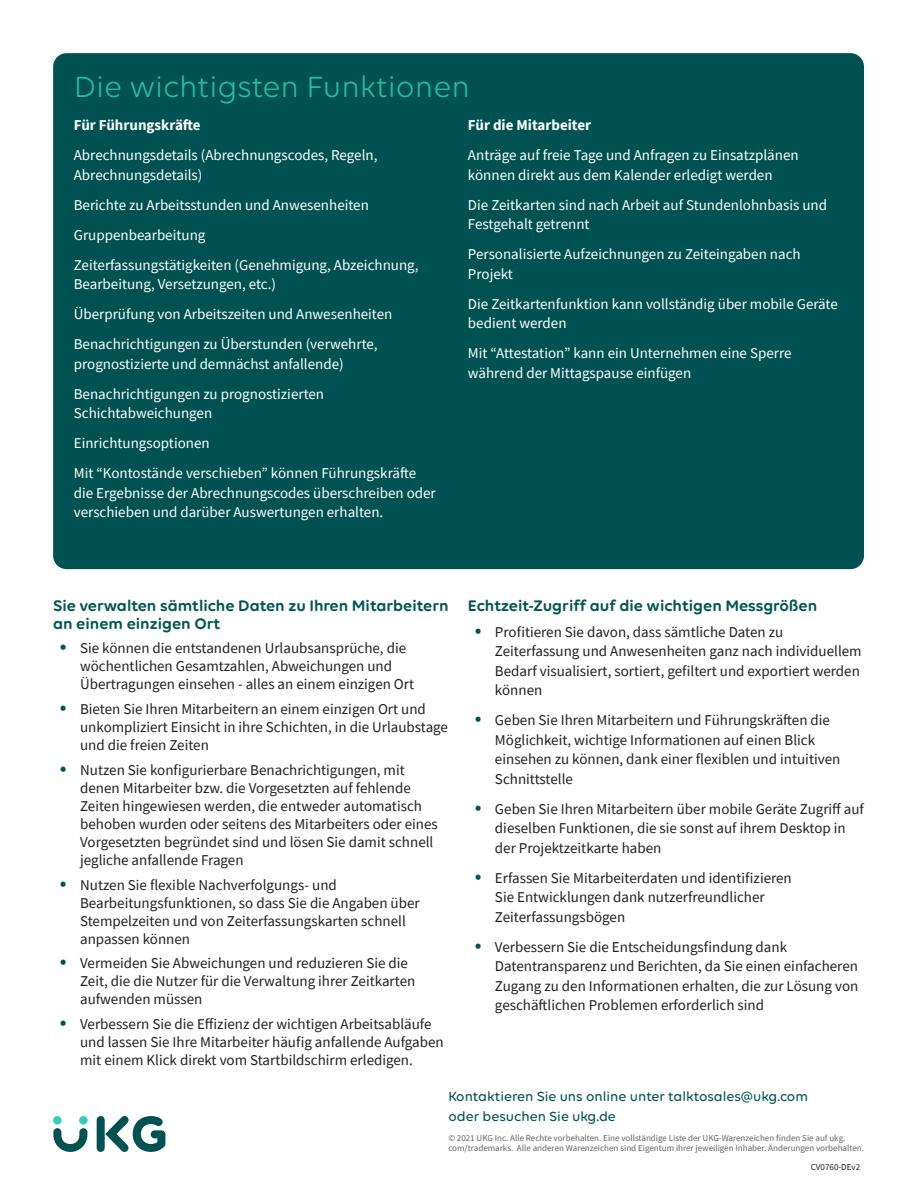
<style>
.page{position:relative;width:918px;height:1188px;background:#fff}
.page>*{position:absolute;margin:0;border:0;box-sizing:border-box;transform-origin:0 0}
.Callout_title{font:31.5px "Volte Rounded";color:#24bca4}
.Body_headline{font:600 16.5px/18px "Volte Rounded";color:#005550}
.t1{font:15px/18px "Source Sans Pro";color:#231f20}
.Body_text_9_12{font:15px/19.5px "Source Sans Pro";color:#fff}
.Body_text_9_12-2{font:700 15px "Source Sans Pro";color:#fff}
.Call_to_action{font:500 14.25px/19.5px "Volte Rounded";color:#005550}
.Footnote{font:9px/10.5px "Source Sans Pro";color:#636366}
.Footnote-2{font:9px "Source Sans Pro";color:#231f20}
.s1{font-size:22.5px;color:#005550}
</style>
<div class="page">
<div style="left:53px;top:53px;width:811px;height:516px;background:#005151;border-radius:14px"></div>
<div style="left:97px;top:1116px;width:8px;height:36px;background:#005151;border-radius:4px"></div>
<svg style="left:105px;top:1116px;width:60px;height:36px"></svg>
<div style="left:53px;top:1116px;width:9px;height:9px;background:#30cebb;border-radius:50%"></div>
<div style="left:79px;top:1116px;width:9px;height:9px;background:#30cebb;border-radius:50%"></div>
<svg style="left:53px;top:1128px;width:34px;height:24px"></svg>
<p class="Callout_title" style="left:74px;top:68px;width:398px">Die wichtigsten Funktionen</p>
<p class="Body_text_9_12-2" style="left:74px;top:115px;width:128px">Für Führungskräfte</p>
<p class="Body_text_9_12" style="left:74px;top:145px;width:305px">Abrechnungsdetails (Abrechnungscodes, Regeln,<br>Abrechnungsdetails)</p>
<p class="Body_text_9_12" style="left:74px;top:195px;width:297px">Berichte zu Arbeitsstunden und Anwesenheiten</p>
<p class="Body_text_9_12" style="left:74px;top:225px;width:133px">Gruppenbearbeitung</p>
<p class="Body_text_9_12" style="left:74px;top:255px;width:346px">Zeiterfassungstätigkeiten (Genehmigung, Abzeichnung,<br>Bearbeitung, Versetzungen, etc.)</p>
<p class="Body_text_9_12" style="left:74px;top:304px;width:320px">Überprüfung von Arbeitszeiten und Anwesenheiten</p>
<p class="Body_text_9_12" style="left:74px;top:334px;width:305px">Benachrichtigungen zu Überstunden (verwehrte, prognostizierte und demnächst anfallende)</p>
<p class="Body_text_9_12" style="left:74px;top:384px;width:252px">Benachrichtigungen zu prognostizierten<br>Schichtabweichungen</p>
<p class="Body_text_9_12" style="left:74px;top:433px;width:137px">Einrichtungsoptionen</p>
<p class="Body_text_9_12" style="left:74px;top:463px;width:363px">Mit “Kontostände verschieben” können Führungskräfte die Ergebnisse der Abrechnungscodes überschreiben oder verschieben und darüber Auswertungen erhalten.</p>
<p class="Body_text_9_12-2" style="left:468px;top:115px;width:125px">Für die Mitarbeiter</p>
<p class="Body_text_9_12" style="left:468px;top:145px;width:332px">Anträge auf freie Tage und Anfragen zu Einsatzplänen können direkt aus dem Kalender erledigt werden</p>
<p class="Body_text_9_12" style="left:468px;top:195px;width:361px">Die Zeitkarten sind nach Arbeit auf Stundenlohnbasis und<br>Festgehalt getrennt</p>
<p class="Body_text_9_12" style="left:468px;top:244px;width:334px">Personalisierte Aufzeichnungen zu Zeiteingaben nach<br>Projekt</p>
<p class="Body_text_9_12" style="left:468px;top:294px;width:371px">Die Zeitkartenfunktion kann vollständig über mobile Geräte bedient werden</p>
<p class="Body_text_9_12" style="left:468px;top:343px;width:325px">Mit “Attestation” kann ein Unternehmen eine Sperre während der Mittagspause einfügen</p>
<p class="Body_headline" style="left:53px;top:596px;width:397px">Sie verwalten sämtliche Daten zu Ihren Mitarbeitern an einem einzigen Ort</p>
<p class="t1" style="left:80px;top:639px;width:336px;text-indent:-20px"><span class="s1">•</span> Sie können die entstandenen Urlaubsansprüche, die wöchentlichen Gesamtzahlen, Abweichungen und<br>Übertragungen einsehen - alles an einem einzigen Ort</p>
<p class="t1" style="left:80px;top:700px;width:369px;text-indent:-20px"><span class="s1">•</span> Bieten Sie Ihren Mitarbeitern an einem einzigen Ort und unkompliziert Einsicht in ihre Schichten, in die Urlaubstage und die freien Zeiten</p>
<p class="t1" style="left:80px;top:761px;width:359px;text-indent:-20px"><span class="s1">•</span> Nutzen Sie konfigurierbare Benachrichtigungen, mit denen Mitarbeiter bzw. die Vorgesetzten auf fehlende Zeiten hingewiesen werden, die entweder automatisch behoben wurden oder seitens des Mitarbeiters oder eines Vorgesetzten begründet sind und lösen Sie damit schnell jegliche anfallende Fragen</p>
<p class="t1" style="left:80px;top:876px;width:341px;text-indent:-20px"><span class="s1">•</span> Nutzen Sie flexible Nachverfolgungs- und Bearbeitungsfunktionen, so dass Sie die Angaben über Stempelzeiten und von Zeiterfassungskarten schnell anpassen können</p>
<p class="t1" style="left:80px;top:954px;width:337px;text-indent:-20px"><span class="s1">•</span> Vermeiden Sie Abweichungen und reduzieren Sie die<br>Zeit, die die Nutzer für die Verwaltung ihrer Zeitkarten aufwenden müssen</p>
<p class="t1" style="left:80px;top:1015px;width:365px;text-indent:-20px"><span class="s1">•</span> Verbessern Sie die Effizienz der wichtigen Arbeitsabläufe und lassen Sie Ihre Mitarbeiter häufig anfallende Aufgaben mit einem Klick direkt vom Startbildschirm erledigen.</p>
<p class="Body_headline" style="left:468px;top:596px;width:351px">Echtzeit-Zugriff auf die wichtigen Messgrößen</p>
<p class="t1" style="left:495px;top:622px;width:368px;line-height:19.5px;text-indent:-20px"><span class="s1">•</span> Profitieren Sie davon, dass sämtliche Daten zu Zeiterfassung und Anwesenheiten ganz nach individuellem Bedarf visualisiert, sortiert, gefiltert und exportiert werden können</p>
<p class="t1" style="left:495px;top:711px;width:347px;line-height:19.5px;text-indent:-20px"><span class="s1">•</span> Geben Sie Ihren Mitarbeitern und Führungskräften die Möglichkeit, wichtige Informationen auf einen Blick einsehen zu können, dank einer flexiblen und intuitiven Schnittstelle</p>
<p class="t1" style="left:495px;top:799px;width:371px;line-height:19.5px;text-indent:-20px"><span class="s1">•</span> Geben Sie Ihren Mitarbeitern über mobile Geräte Zugriff auf dieselben Funktionen, die sie sonst auf ihrem Desktop in der Projektzeitkarte haben</p>
<p class="t1" style="left:495px;top:868px;width:298px;line-height:19.5px;text-indent:-20px"><span class="s1">•</span> Erfassen Sie Mitarbeiterdaten und identifizieren<br>Sie Entwicklungen dank nutzerfreundlicher<br>Zeiterfassungsbögen</p>
<p class="t1" style="left:495px;top:937px;width:365px;line-height:19.5px;text-indent:-20px"><span class="s1">•</span> Verbessern Sie die Entscheidungsfindung dank Datentransparenz und Berichten, da Sie einen einfacheren Zugang zu den Informationen erhalten, die zur Lösung von geschäftlichen Problemen erforderlich sind</p>
<p class="Call_to_action" style="left:448px;top:1087px;width:361px">Kontaktieren Sie uns online unter talktosales@ukg.com oder besuchen Sie ukg.de</p>
<p class="Footnote" style="left:448px;top:1132px;width:417px">© 2021 UKG Inc. Alle Rechte vorbehalten. Eine vollständige Liste der UKG-Warenzeichen finden Sie auf ukg. com/trademarks. Alle anderen Warenzeichen sind Eigentum ihrer jeweiligen Inhaber. Änderungen vorbehalten.</p>
<p class="Footnote-2" style="left:811px;top:1161px;width:51px">CV0760-DEv2</p>
</div>
